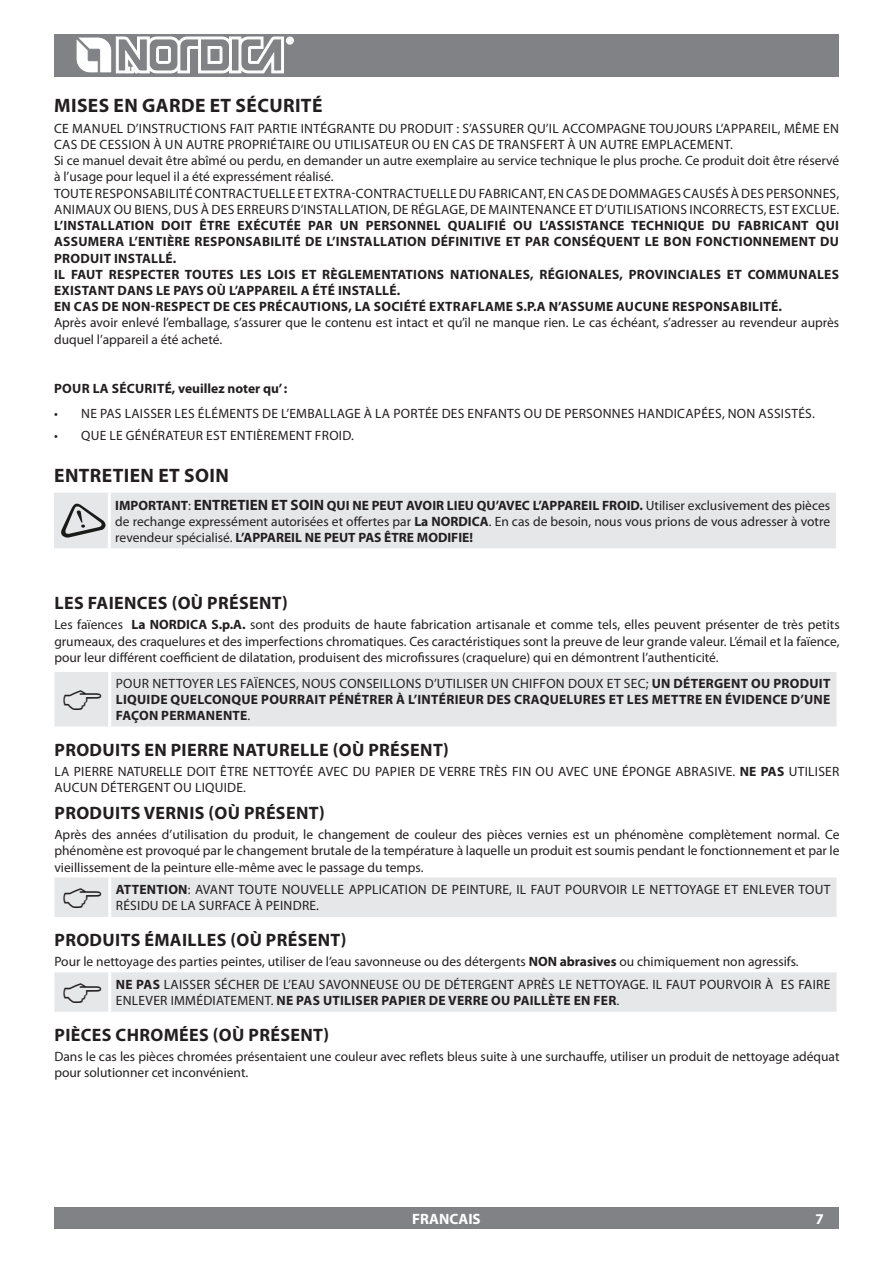
<style>
.page{position:relative;width:893px;height:1263px;background:#fff}
.page>*{position:absolute;margin:0;border:0;box-sizing:border-box;transform-origin:0 0}
.t1{font:700 19.5px "Myriad Pro";letter-spacing:.02em;color:#231f20}
.t2{font:700 18px "Myriad Pro";letter-spacing:.02em;color:#231f20}
.t3{font:700 15px "Myriad Pro";color:#231f20}
.t4{font:700 15px "Myriad Pro";color:#fff}
.t5{font:13.5px/16.2px "Myriad Pro";letter-spacing:.02em;color:#231f20}
.t6{font:700 13.5px/16.2px "Myriad Pro";letter-spacing:.02em;color:#231f20}
.t7{font:13.5px/16.2px "Myriad Pro";color:#231f20}
.t8{font:700 13.5px "Myriad Pro";color:#231f20}
.s1{font-weight:400;font-size:13.5px}
.s2{font-weight:700}
.s3{font-weight:400}
</style>
<div class="page">
<div style="left:54px;top:34px;width:785px;height:43px;background:#808285"></div>
<svg style="left:76px;top:37px;width:217px;height:36px"></svg>
<div style="left:54px;top:1208px;width:785px;height:21px;background:#808285"></div>
<div style="left:54px;top:493px;width:782px;height:55px;background:#e6e7e9"></div>
<div style="left:54px;top:672px;width:782px;height:54px;background:#e6e7e9"></div>
<div style="left:54px;top:877px;width:782px;height:40px;background:#e6e7e9"></div>
<div style="left:54px;top:972px;width:782px;height:40px;background:#e6e7e9"></div>
<h1 class="t1" style="left:54px;top:93px;width:270px">MISES EN GARDE ET SÉCURITÉ</h1>
<p class="t5" style="left:54px;top:120px;width:787px">Ce manuel d’instructions fait partie intégrante du produit : s’assurer qu’il accompagne toujours l’appareil, même en cas de cession à un autre propriétaire ou utilisateur ou en cas de transfert à un autre emplacement.<br>Si ce manuel devait être abîmé ou perdu, en demander un autre exemplaire au service technique le plus proche. Ce produit doit être réservé à l’usage pour lequel il a été expressément réalisé.<br>Toute responsabilité contractuelle et extra-contractuelle du fabricant, en cas de dommages causés à des personnes, animaux ou biens, dus à des erreurs d’installation, de réglage, de maintenance et d’utilisations incorrects, est exclue.</p>
<p class="t6" style="left:54px;top:217px;width:208px">L’INSTALLATION DOIT ÊTRE EXÉCU</p>
<p class="t6" style="left:54px;top:217px;width:786px;text-indent:225px">TÉE PAR UN PERSONNEL QUALIFIÉ OU L’ASSISTANCE TECHNIQUE DU FABRICANT QUI ASSUMERA L’ENTIÈRE RESPONSABILITÉ DE L’INSTALLATION DÉFINITIVE ET PAR CONSÉQUENT LE BON FONCTIONNEMENT DU PRODUIT INSTALLÉ.<br>IL FAUT RESPECTER TOUTES LES LOIS ET RÈGLEMENTATIONS NATIONALES, RÉGIONALES, PROVINCIALES ET COMMU</p>
<p class="t6" style="left:798px;top:266px;width:42px">NALES</p>
<p class="t6" style="left:54px;top:282px;width:581px">EXISTANT DANS LE PAYS OÙ L’APPAREIL A ÉTÉ INSTALLÉ.<br>EN CAS DE NON-RESPECT DE CES PRÉCAUTIONS, LA SOCIÉTÉ EXTRAFLAME S.P.A N’ASSUM E AUCU</p>
<p class="t6" style="left:652px;top:298px;width:131px">NE RESPONSABILITÉ.</p>
<p class="t7" style="left:54px;top:314px;width:787px">Après avoir enlevé l’emballage, s’assurer que le contenu est intact et qu’il ne manque rien. Le cas échéant, s’adresser au revendeur auprès duquel l’appareil a été acheté.</p>
<p class="t6" style="left:54px;top:380px;width:74px">POUR LA SÉCU</p>
<p class="t8" style="left:145px;top:380px;width:144px">RITÉ, VEUILLEZ NOTER QU’ :</p>
<p class="t5" style="left:54px;top:405px;width:762px">• Ne pas laisser les éléments de l’emballage à la portée des enfants ou de personnes handicapées, non assistés.</p>
<p class="t5" style="left:54px;top:427px;width:301px">• Que le générateur est entièrement froid.</p>
<h1 class="t1" style="left:54px;top:463px;width:12px">ENTRETIEN</h1>
<h1 class="t1" style="left:158px;top:463px;width:38px">ET SOIN</h1>
<p class="t6" style="left:115px;top:497px;width:25px">IMPORTANT</p>
<p class="t3" style="left:188px;top:495px;width:15px"><span class="s1">:</span> ENTRETIEN</p>
<p class="t3" style="left:271px;top:495px;width:29px">ET SOIN</p>
<p class="t6" style="left:327px;top:497px;width:88px">QUINE PEUTAVOIR</p>
<p class="t6" style="left:447px;top:497px;width:102px">LIEU QU’AVEC L’APPAREI</p>
<p class="t6" style="left:592px;top:497px;width:18px">L FROID</p>
<p class="t7" style="left:639px;top:497px;width:192px"><span class="s2">.</span> Utiliser exclusivement des pièces</p>
<p class="t7" style="left:115px;top:513px;width:325px">de rechange expressément autorisées et offertes par <span class="s2">LA NORDI</span></p>
<p class="t7" style="left:472px;top:513px;width:360px"><span class="s2">CA</span>. En cas de besoin, nous vous prions de vous adresser à votre</p>
<p class="t7" style="left:115px;top:529px;width:137px">revendeur spécialisé. <span class="s2">L’APPAREI</span></p>
<p class="t6" style="left:295px;top:529px;width:72px">L NE PEUTPAS</p>
<p class="t6" style="left:384px;top:529px;width:9px">ÊTRE</p>
<p class="t6" style="left:417px;top:529px;width:20px">MODIFIE</p>
<p class="t6" style="left:469px;top:529px;width:5px">!</p>
<h2 class="t2" style="left:55px;top:591px;width:44px">LES FAIEN</h2>
<h2 class="t2" style="left:137px;top:591px;width:152px">CES (OÙ PRÉSENT)</h2>
<p class="t5" style="left:54px;top:616px;width:105px">Les faïences <span class="s2">LA NORDI</span></p>
<p class="t5" style="left:54px;top:616px;width:787px;text-align:justify;text-indent:136px"><span class="s2">CA S.P.A.</span> sont des produits de haute fabrication artisanale et comme tels, elles peuvent présenter de très petits grumeaux, des craquelures et des imperfections chromatiques. Ces caractéristiques sont la preuve de leur grande valeur. L’émail et la faïence, pour leur différent coefficient de dilatation, produisent des microfissures (craquelure) qui en démontrent l’authenticité.</p>
<p class="t6" style="left:116px;top:675px;width:716px;text-align:justify"><span class="s3">Pour nettoyer les faïences, nous conseillons d’utiliser un chiffon doux et sec;</span> UN DÉTERGENT OU PRODUIT LIQUIDE QUELCONQUE POURRAIT PÉNÉTRER À L’INTÉRIEUR DES CRAQUELU RES ET LES METTRE EN ÉVIDENCE D’UNE FAÇON PERMANENTE<span class="s3">.</span></p>
<h2 class="t2" style="left:55px;top:738px;width:13px">PROD</h2>
<h2 class="t2" style="left:103px;top:738px;width:79px">UITS ENPIERRE</h2>
<h2 class="t2" style="left:233px;top:738px;width:12px">NAT</h2>
<h2 class="t2" style="left:266px;top:738px;width:184px">URELLE (OÙ PRÉSENT)</h2>
<p class="t5" style="left:55px;top:763px;width:72px">La pierre NATURELLE</p>
<p class="t5" style="left:187px;top:763px;width:583px">doit être nettoyée avec du papier de verre très fin ou avec une éponge abrasive. <span class="s2">NE PAS</span></p>
<p class="t5" style="left:789px;top:763px;width:52px">utiliser</p>
<p class="t5" style="left:55px;top:779px;width:193px">aucun détergent ou liquide.</p>
<h2 class="t2" style="left:55px;top:801px;width:13px">PROD</h2>
<h2 class="t2" style="left:103px;top:801px;width:53px">UITS VERNIS</h2>
<h2 class="t2" style="left:209px;top:801px;width:118px">(OÙ PRÉSENT)</h2>
<p class="t5" style="left:54px;top:826px;width:787px;text-align:justify">Après des années d’utilisation du produit, le changement de couleur des pièces vernies est un phénomène complètement normal. Ce phénomène est provoqué par le changement brutale de la température à laquelle un produit est soumis pendant le fonctionnement et par le vieillissement de la peinture elle-même avec le passage du temps.</p>
<p class="t6" style="left:116px;top:881px;width:9px">ATTENTION</p>
<p class="t5" style="left:116px;top:881px;width:716px;text-indent:72px">: avant toute nouvelle application de peinture, il faut pourvoir le nettoyage et enlever tout résidu de la surface à peindre.</p>
<h2 class="t2" style="left:55px;top:928px;width:13px">PROD</h2>
<h2 class="t2" style="left:103px;top:928px;width:245px">UITS ÉMAI LLES (OÙ PRÉSENT)</h2>
<p class="t7" style="left:54px;top:953px;width:485px">Pour le nettoyage des parties peintes, utiliser de l’eau savonneuse ou des détergents <span class="s2">NON</span></p>
<p class="t7" style="left:560px;top:953px;width:241px"><span class="s2">ABRASIVES</span> ou chimiquement non agressifs.</p>
<p class="t6" style="left:116px;top:976px;width:29px">NE PAS</p>
<p class="t5" style="left:116px;top:976px;width:716px;text-indent:48px">laisser sécher de l’eau savonneuse ou de détergent après le nettoyage. Il faut pourvoir à es faire enlever immédiatement. <span class="s2">NE PAS</span></p>
<p class="t6" style="left:323px;top:992px;width:298px">UTILISER PAPIER DE VERRE OU PAILLÈTE EN FER<span class="s3">.</span></p>
<h2 class="t2" style="left:55px;top:1023px;width:85px">PIÈCES CHRO</h2>
<h2 class="t2" style="left:164px;top:1023px;width:167px">MÉES (OÙ PRÉSENT)</h2>
<p class="t7" style="left:54px;top:1048px;width:787px">Dans le cas les pièces chromées présentaient une couleur avec reflets bleus suite à une surchauffe, utiliser un produit de nettoyage adéquat pour solutionner cet inconvénient.</p>
<p class="t4" style="left:412px;top:1209px;width:70px">FRANCAIS</p>
<p class="t4" style="left:815px;top:1209px;width:10px">7</p>
</div>
